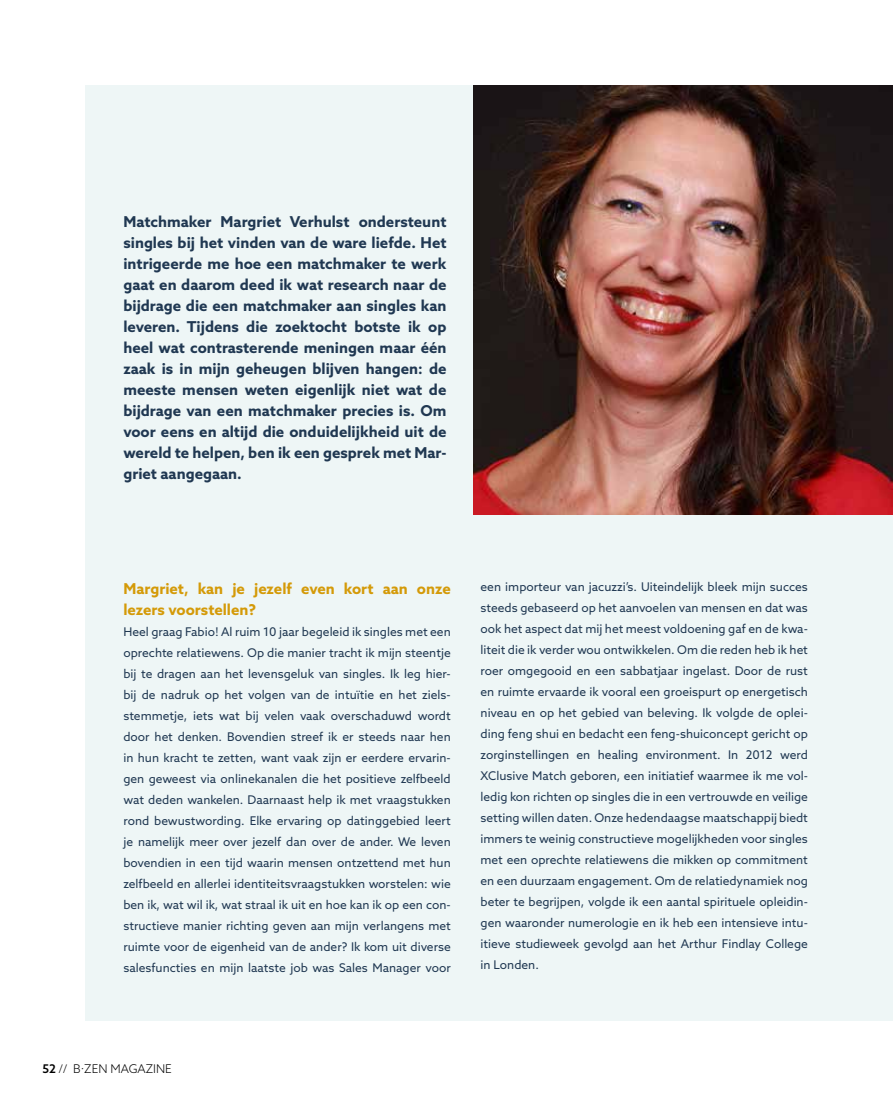
<style>
.page{position:relative;width:893px;height:1106px;background:#fff}
.page>*{position:absolute;margin:0;border:0;box-sizing:border-box;transform-origin:0 0}
.t1{font:700 15px/21px "Azo Sans";color:#203852;text-align:justify}
.t2{font:700 15px/21px "Azo Sans";color:#d49a08}
.t3{font:12px/21px "Azo Sans";color:#203852;text-align:justify}
.t4{font:300 12px "Azo Sans";color:#000}
.s1{font-weight:500}
.s2{font-family:"Open Sans"}
</style>
<div class="page">
<div style="left:85px;top:85px;width:808px;height:935px;background:#eef6f6"></div>
<img style="left:473px;top:85px;width:420px;height:429px">
<p class="t1" style="left:123px;top:210px;width:325px">Matchmaker Margriet Verhulst ondersteunt singles bij het vinden van de ware liefde. Het intrigeerde me hoe een matchmaker te werk gaat en daarom deed ik wat research naar de bijdrage die een matchmaker aan singles kan leveren. Tijdens die zoektocht botste ik op heel wat contrasterende meningen maar één zaak is in mijn geheugen blijven hangen: de meeste mensen weten eigenlijk niet wat de bijdrage van een matchmaker precies is. Om voor eens en altijd die onduidelijkheid uit de wereld te helpen, ben ik een gesprek met Mar&shy;griet aangegaan.</p>
<p class="t2" style="left:123px;top:577px;width:329px">Margriet, kan je jezelf even kort aan onze lezers voorstellen?</p>
<p class="t3" style="left:123px;top:620px;width:329px">Heel graag Fabio! Al ruim 10 jaar begeleid ik singles met een oprechte relatiewens. Op die manier tracht ik mijn steentje bij te dragen aan het levensgeluk van singles. Ik leg hier&shy;bij de nadruk op het volgen van de intuïtie en het ziels&shy;stemmetje, iets wat bij velen vaak overschaduwd wordt door het denken. Bovendien streef ik er steeds naar hen in hun kracht te zetten, want vaak zijn er eerdere ervarin&shy;gen geweest via onlinekanalen die het positieve zelfbeeld wat deden wankelen. Daarnaast help ik met vraagstukken rond bewustwording. Elke ervaring op datinggebied leert je namelijk meer over jezelf dan over de ander. We leven bovendien in een tijd waarin mensen ontzettend met hun zelfbeeld en allerlei identiteitsvraagstukken worstelen: wie ben ik, wat wil ik, wat straal ik uit en hoe kan ik op een con&shy;structieve manier richting geven aan mijn verlangens met ruimte voor de eigenheid van de ander? Ik kom uit diverse salesfuncties en mijn laatste job was Sales Manager voor</p>
<p class="t3" style="left:481px;top:576px;width:329px">een importeur van jacuzzi’s. Uiteindelijk bleek mijn succes steeds gebaseerd op het aanvoelen van mensen en dat was ook het aspect dat mij het meest voldoening gaf en de kwa&shy;liteit die ik verder wou ontwikkelen. Om die reden heb ik het roer omgegooid en een sabbatjaar ingelast. Door de rust en ruimte ervaarde ik vooral een groeispurt op energetisch niveau en op het gebied van beleving. Ik volgde de oplei&shy;ding feng shui en bedacht een feng-shuiconcept gericht op zorginstellingen en healing environment. In 2012 werd XClusive Match geboren, een initiatief waarmee ik me vol&shy;ledig kon richten op singles die in een vertrouwde en veilige setting willen daten. Onze hedendaagse maatschappij biedt immers te weinig constructieve mogelijkheden voor singles met een oprechte relatiewens die mikken op commitment en een duurzaam engagement. Om de relatiedynamiek nog beter te begrijpen, volgde ik een aantal spirituele opleidin&shy;gen waaronder numerologie en ik heb een intensieve intu&shy;ïtieve studieweek gevolgd aan het Arthur Findlay College in Londen.</p>
<p class="t4" style="left:43px;top:1060px;width:131px"><span class="s1">52</span> <span class="s2">//</span> B·ZEN MAGAZINE</p>
</div>
